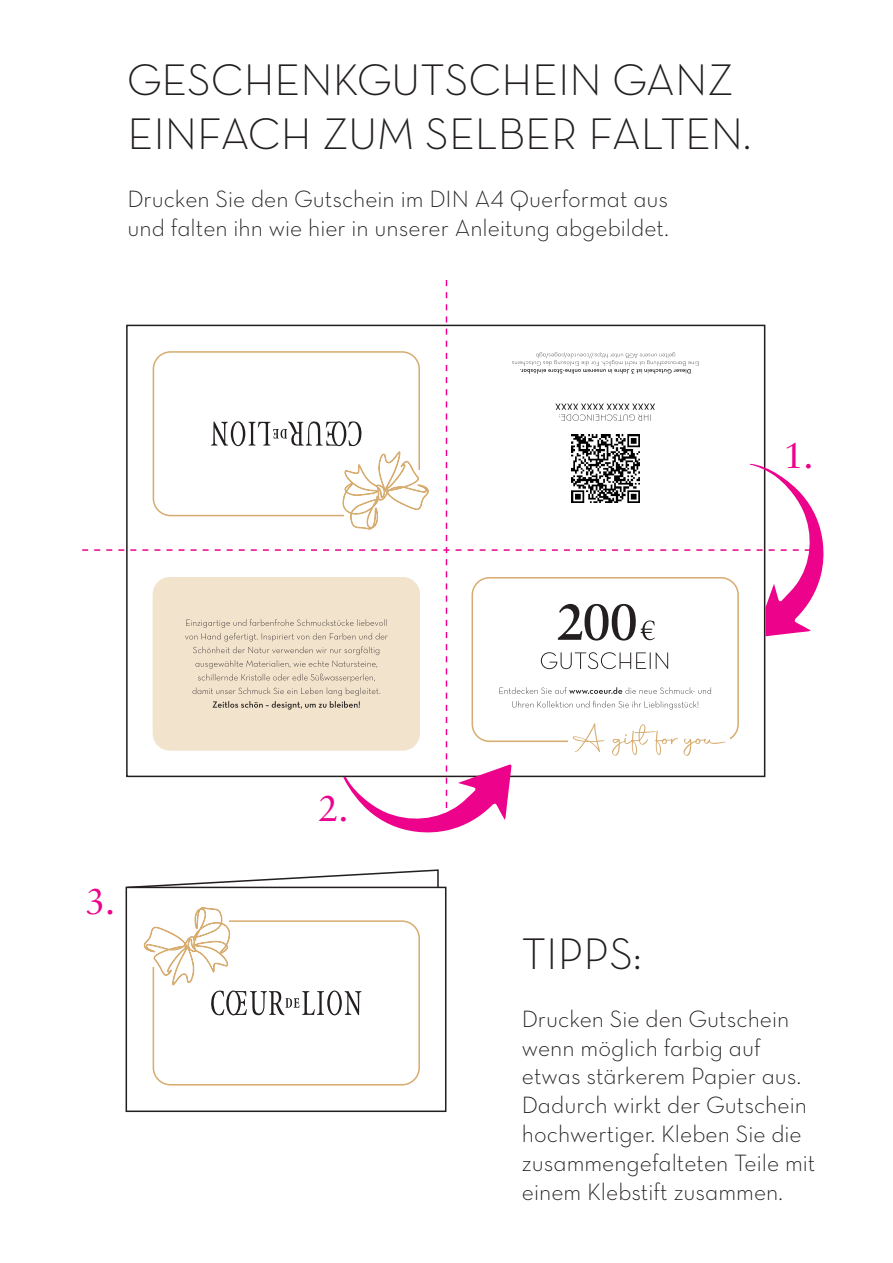
<style>
.page{position:relative;width:893px;height:1263px;background:#fff}
.page>*{position:absolute;margin:0;border:0;box-sizing:border-box;transform-origin:0 0}
.t1{font:45px/54px "Neutra Text Light Alt";color:#231f20}
.t2{font:36px "Sabon LT Pro";color:#ed028c}
.t3{font:24px/28.8px "Neutra Text Light Alt";color:#231f20}
</style>
<div class="page">
<svg style="left:126px;top:869px;width:314px;height:18px"></svg>
<div style="left:126px;top:887px;width:320px;height:225px;border:2px solid #231f20"></div>
<div style="left:153px;top:920px;width:267px;height:165px;border:2px solid #d7ac70;border-radius:17px"></div>
<svg style="left:144px;top:907px;width:217px;height:109px"></svg>
<svg style="left:82px;top:280px;width:742px;height:553px"></svg>
<h1 class="t1" style="left:128px;top:52px;width:625px">GESCHENKGUTSCHEIN GANZ<br>EINFACH ZUM SELBER FALTEN.</h1>
<p class="t3" style="left:128px;top:184px;width:543px">Drucken Sie den Gutschein im DIN A4 Querformat aus und falten ihn wie hier in unserer Anleitung abgebildet.</p>
<h2 class="t2" style="left:783px;top:432px;width:32px">1.</h2>
<h2 class="t2" style="left:85px;top:879px;width:32px">3.</h2>
<h2 class="t2" style="left:318px;top:785px;width:32px">2.</h2>
<h1 class="t1" style="left:522px;top:926px;width:121px">TIPPS:</h1>
<p class="t3" style="left:522px;top:1004px;width:295px">Drucken Sie den Gutschein wenn möglich farbig auf etwas stärkerem Papier aus.<br>Dadurch wirkt der Gutschein hochwertiger. Kleben Sie die zusammengefalteten Teile mit einem Klebstift zusammen.</p>
</div>
